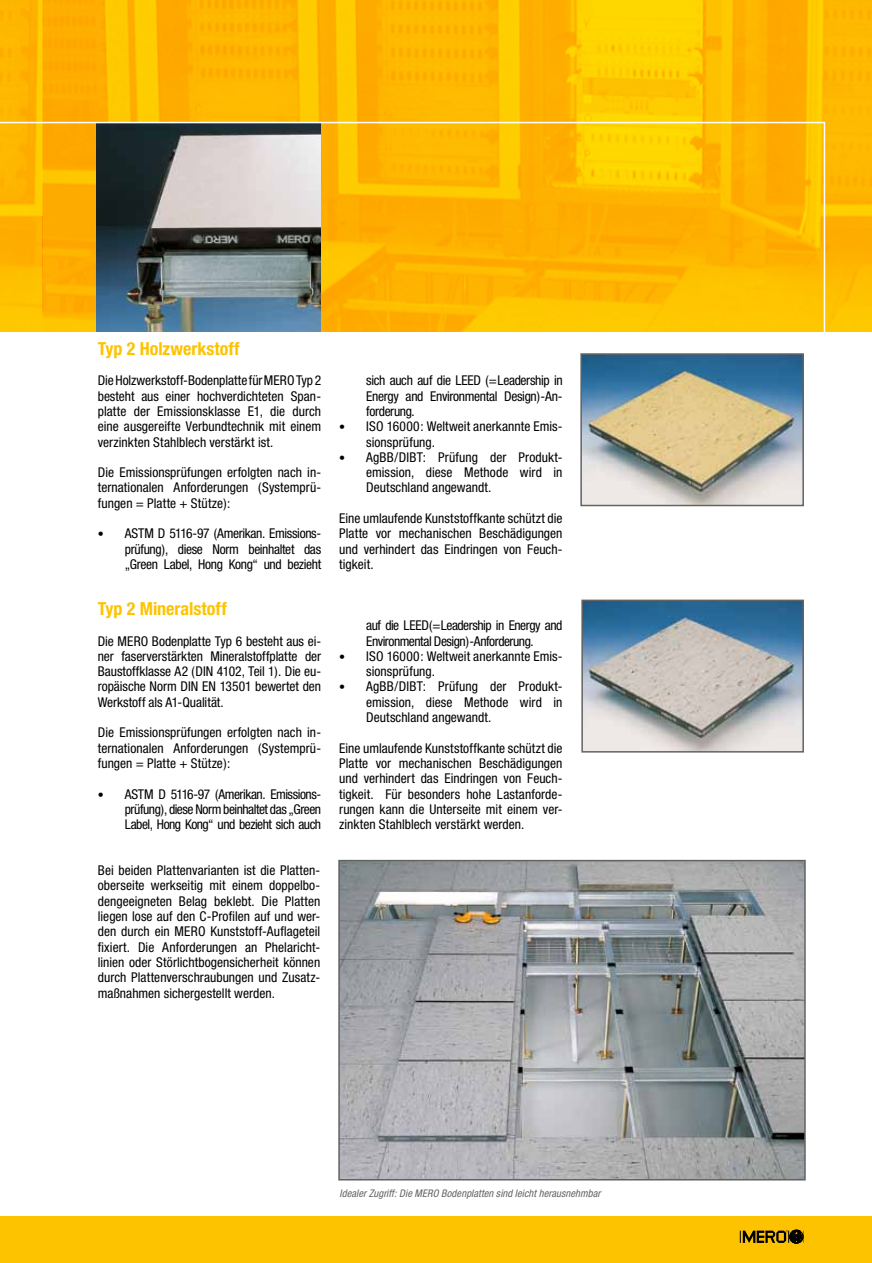
<style>
.page{position:relative;width:872px;height:1263px;background:#fff}
.page>*{position:absolute;margin:0;border:0;box-sizing:border-box;transform-origin:0 0}
.t1{font:700 condensed 18px "Helvetica Neue";color:#fdc300}
.t2{font:condensed 13.5px/15.3px "Helvetica Neue";color:#000;text-align:justify}
.t3{font:condensed 13.5px/15.3px "Helvetica Neue";letter-spacing:-.035em;color:#000}
.t4{font:italic condensed 10.5px "Helvetica Neue";letter-spacing:.01em;color:#636362}
.s1{font-size:12px}
</style>
<div class="page">
<div style="left:43px;top:1216px;width:829px;height:47px;background:#fdc300"></div>
<div style="left:0;top:1216px;width:43px;height:47px;background:#fdc300"></div>
<img style="left:0;top:0;width:872px;height:332px">
<img style="left:97px;top:123px;width:223px;height:209px">
<svg style="left:740px;top:1229px;width:64px;height:14px"></svg>
<img style="left:341px;top:863px;width:461px;height:314px">
<div style="left:338px;top:860px;width:467px;height:320px;border:2px solid #636362"></div>
<img style="left:583px;top:356px;width:218px;height:147px">
<div style="left:580px;top:353px;width:224px;height:153px;border:2px solid #636362"></div>
<img style="left:584px;top:603px;width:217px;height:146px">
<div style="left:581px;top:600px;width:223px;height:152px;border:2px solid #636362"></div>
<hr style="left:0;top:122px;width:42px;height:1px;background:#fff">
<hr style="left:43px;top:122px;width:781px;height:1px;background:#fff">
<hr style="left:823px;top:123px;width:2px;height:209px;background:#fff">
<h1 class="t1" style="left:98px;top:337px;width:143px">Typ 2 Holzwerkstoff</h1>
<p class="t2" style="left:98px;top:373px;width:225px">Die Holzwerkstoff-Bodenplatte für MERO Typ 2 besteht aus einer hochverdichteten Span&shy;platte der Emissionsklasse E1, die durch eine ausgereifte Verbundtechnik mit einem verzinkten Stahlblech verstärkt ist.</p>
<p class="t2" style="left:98px;top:465px;width:225px">Die Emissionsprüfungen erfolgten nach in&shy;ternationalen Anforderungen (Systemprü&shy;fungen = Platte + Stütze):</p>
<p class="t2" style="left:125px;top:526px;width:198px;text-indent:-27px"><span class="s1">•</span> ASTM D 5116-97 (Amerikan. Emissions&shy;prüfung), diese Norm beinhaltet das „Green Label, Hong Kong“ und bezieht</p>
<h1 class="t1" style="left:98px;top:598px;width:130px">Typ 2 Mineralstoff</h1>
<p class="t2" style="left:98px;top:633px;width:225px">Die MERO Bodenplatte Typ 6 besteht aus ei&shy;ner faserverstärkten Mineralstoffplatte der Baustoffklasse A2 (DIN 4102, Teil 1). Die eu&shy;ropäische Norm DIN EN 13501 bewertet den Werkstoff als A1-Qualität.</p>
<p class="t2" style="left:98px;top:725px;width:225px">Die Emissionsprüfungen erfolgten nach in&shy;ternationalen Anforderungen (Systemprü&shy;fungen = Platte + Stütze):</p>
<p class="t2" style="left:125px;top:786px;width:198px;text-indent:-27px"><span class="s1">•</span> ASTM D 5116-97 (Amerikan. Emissions&shy;prüfung), diese Norm beinhaltet das „Green Label, Hong Kong“ und bezieht sich auch</p>
<p class="t2" style="left:98px;top:863px;width:224px">Bei beiden Plattenvarianten ist die Platten&shy;oberseite werkseitig mit einem doppelbo&shy;dengeeigneten Belag beklebt. Die Platten liegen lose auf den C-Profilen auf und wer&shy;den durch ein MERO Kunststoff-Auflageteil fixiert. Die Anforderungen an Phelaricht&shy;linien oder Störlichtbogensicherheit können durch Plattenverschraubungen und Zusatz&shy;maßnahmen sichergestellt werden.</p>
<p class="t2" style="left:366px;top:373px;width:198px">sich auch auf die LEED (=Leadership in Energy and Environmental Design)-An&shy;forderung.</p>
<p class="t2" style="left:366px;top:419px;width:198px;text-indent:-27px"><span class="s1">•</span> ISO 16000: Weltweit anerkannte Emis&shy;sionsprüfung.</p>
<p class="t2" style="left:366px;top:449px;width:198px;text-indent:-27px"><span class="s1">•</span> AgBB/DIBT: Prüfung der Produkt&shy;emission, diese Methode wird in Deutschland angewandt.</p>
<p class="t2" style="left:339px;top:510px;width:225px">Eine umlaufende Kunststoffkante schützt die Platte vor mechanischen Beschädigungen und verhindert das Eindringen von Feuch&shy;tigkeit.</p>
<p class="t3" style="left:366px;top:618px;width:198px">auf die LEED(=Leadership in Energy and<br>Environmental Design)-Anforderung.</p>
<p class="t2" style="left:366px;top:648px;width:198px;text-indent:-27px"><span class="s1">•</span> ISO 16000: Weltweit anerkannte Emis&shy;sionsprüfung.</p>
<p class="t2" style="left:366px;top:679px;width:198px;text-indent:-27px"><span class="s1">•</span> AgBB/DIBT: Prüfung der Produkt&shy;emission, diese Methode wird in Deutschland angewandt.</p>
<p class="t2" style="left:339px;top:740px;width:225px">Eine umlaufende Kunststoffkante schützt die Platte vor mechanischen Beschädigungen und verhindert das Eindringen von Feuch&shy;tigkeit. Für besonders hohe Lastanforde&shy;rungen kann die Unterseite mit einem ver&shy;zinkten Stahlblech verstärkt werden.</p>
<p class="t4" style="left:339px;top:1187px;width:263px">Idealer Zugriff: Die MERO Bodenplatten sind leicht herausnehmbar</p>
</div>
